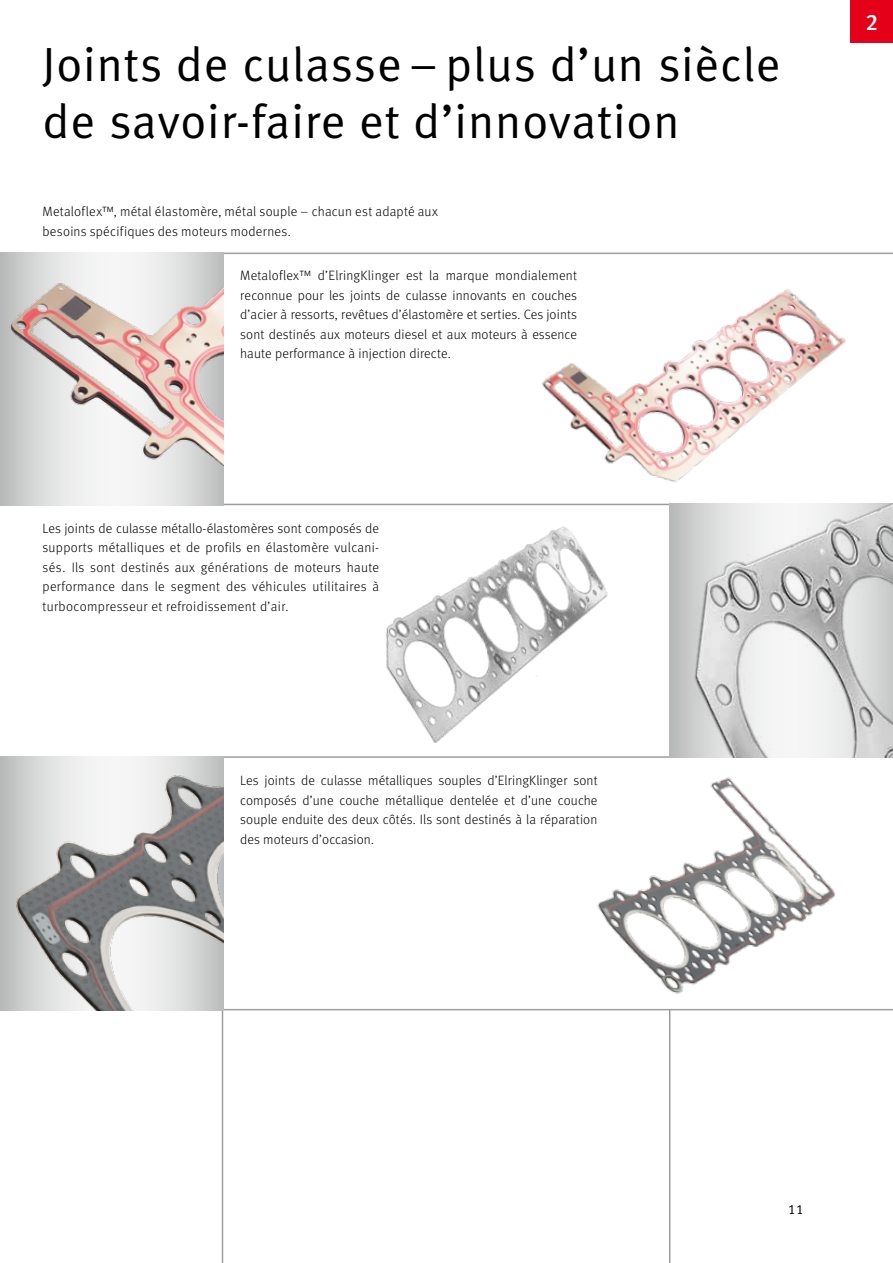
<style>
.page{position:relative;width:893px;height:1263px;background:#fff}
.page>*{position:absolute;margin:0;border:0;box-sizing:border-box;transform-origin:0 0}
.t1{font:48px/57.6px "Meta Normal";letter-spacing:.02em;color:#000}
.t2{font:22.5px "Meta Medium LF";color:#fff}
.t3{font:13.5px/19.5px "Meta Light LF";letter-spacing:.015em;color:#000;text-align:justify}
.t4{font:13.5px "Meta Normal LF";color:#000}
</style>
<div class="page">
<hr style="left:221px;top:253px;width:672px;height:1px;background:#9c9d9d">
<div style="left:850px;top:0;width:43px;height:43px;background:#e30018"></div>
<hr style="left:223px;top:504px;width:447px;height:1px;background:#9c9d9d">
<hr style="left:223px;top:756px;width:447px;height:2px;background:#9c9d9d">
<hr style="left:223px;top:1009px;width:670px;height:1px;background:#9c9d9d">
<hr style="left:669px;top:1010px;width:1px;height:253px;background:#9c9d9d">
<hr style="left:222px;top:1010px;width:1px;height:253px;background:#9c9d9d">
<img style="left:386px;top:526px;width:222px;height:217px">
<img style="left:597px;top:777px;width:238px;height:217px">
<img style="left:0;top:756px;width:223px;height:254px">
<img style="left:0;top:253px;width:223px;height:252px">
<img style="left:670px;top:504px;width:223px;height:254px">
<img style="left:541px;top:289px;width:305px;height:193px">
<h1 class="t1" style="left:43px;top:35px;width:739px">Joints de culasse – plus d’un siècle de savoir-faire et d’innovation</h1>
<p class="t3" style="left:43px;top:202px;width:397px">Metaloflex™, métal élastomère, métal souple – chacun est adapté aux besoins spécifiques des moteurs modernes.</p>
<p class="t3" style="left:240px;top:266px;width:338px">Metaloflex™ d’ElringKlinger est la marque mondialement reconnue pour les joints de culasse innovants en couches d’acier à ressorts, revêtues d’élastomère et serties. Ces joints sont destinés aux moteurs diesel et aux moteurs à essence haute performance à injection directe.</p>
<p class="t3" style="left:43px;top:518px;width:338px">Les joints de culasse métallo-élastomères sont composés de supports métalliques et de profils en élastomère vulcani&shy;sés. Ils sont destinés aux générations de moteurs haute performance dans le segment des véhicules utilitaires à turbocompresseur et refroidissement d’air.</p>
<p class="t3" style="left:240px;top:771px;width:359px">Les joints de culasse métalliques souples d’ElringKlinger sont composés d’une couche métallique dentelée et d’une couche souple enduite des deux côtés. Ils sont destinés à la réparation des moteurs d’occasion.</p>
<h2 class="t2" style="left:865px;top:9px;width:14px">2</h2>
<p class="t4" style="left:788px;top:1202px;width:17px">11</p>
</div>
